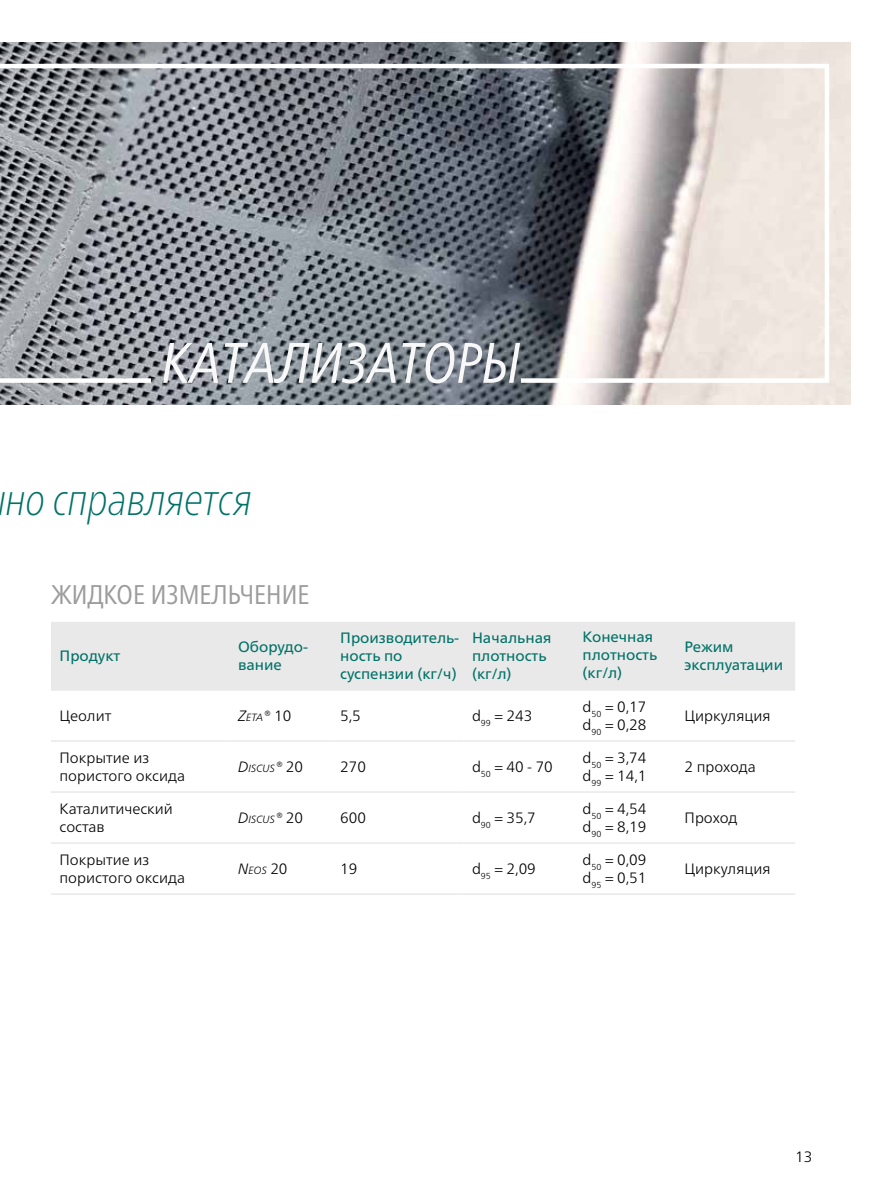
<style>
.page{position:relative;width:893px;height:1191px;background:#fff}
.page>*{position:absolute;margin:0;border:0;box-sizing:border-box;transform-origin:0 0}
.t1{font:italic condensed 57px "Frutiger Neue LTW1 G";color:#f8f8f8}
.t2{font:italic 100 condensed 45px "Frutiger Neue LTW1 G";color:#007268}
.t3{font:condensed 27px "Frutiger Neue LTW1 G";color:#9c9c9d}
.t4{font:300 15px/18px "Frutiger Neue LTW1 G";color:#000}
.t5{font:15px/18px "Frutiger Neue LTW1 G";color:#007268}
.t6{font:italic 300 10.5px "Frutiger Neue LTW1 G";color:#000}
.s1{font-size:15px}
.s2{font-style:normal;font-size:15px}
</style>
<div class="page">
<img style="left:0;top:43px;width:850px;height:361px">
<svg style="left:0;top:62px;width:831px;height:323px;background:#939599"></svg>
<div style="left:51px;top:622px;width:744px;height:67px;background:#e9e9e9"></div>
<hr style="left:51px;top:689px;width:179px;height:1px;background:#e9e9e9">
<hr style="left:230px;top:689px;width:102px;height:1px;background:#e9e9e9">
<hr style="left:332px;top:689px;width:131px;height:1px;background:#e9e9e9">
<hr style="left:463px;top:689px;width:111px;height:1px;background:#e9e9e9">
<hr style="left:574px;top:689px;width:102px;height:1px;background:#e9e9e9">
<hr style="left:676px;top:689px;width:119px;height:1px;background:#e9e9e9">
<hr style="left:51px;top:740px;width:179px;height:1px;background:#e9e9e9">
<hr style="left:51px;top:791px;width:179px;height:1px;background:#e9e9e9">
<hr style="left:51px;top:842px;width:179px;height:2px;background:#e9e9e9">
<hr style="left:51px;top:893px;width:179px;height:2px;background:#e9e9e9">
<hr style="left:230px;top:740px;width:102px;height:1px;background:#e9e9e9">
<hr style="left:230px;top:791px;width:102px;height:1px;background:#e9e9e9">
<hr style="left:230px;top:842px;width:102px;height:2px;background:#e9e9e9">
<hr style="left:230px;top:893px;width:102px;height:2px;background:#e9e9e9">
<hr style="left:332px;top:740px;width:131px;height:1px;background:#e9e9e9">
<hr style="left:332px;top:791px;width:131px;height:1px;background:#e9e9e9">
<hr style="left:332px;top:842px;width:131px;height:2px;background:#e9e9e9">
<hr style="left:332px;top:893px;width:131px;height:2px;background:#e9e9e9">
<hr style="left:463px;top:740px;width:111px;height:1px;background:#e9e9e9">
<hr style="left:463px;top:791px;width:111px;height:1px;background:#e9e9e9">
<hr style="left:463px;top:842px;width:111px;height:2px;background:#e9e9e9">
<hr style="left:463px;top:893px;width:111px;height:2px;background:#e9e9e9">
<hr style="left:574px;top:740px;width:102px;height:1px;background:#e9e9e9">
<hr style="left:676px;top:740px;width:119px;height:1px;background:#e9e9e9">
<hr style="left:574px;top:791px;width:102px;height:1px;background:#e9e9e9">
<hr style="left:676px;top:791px;width:119px;height:1px;background:#e9e9e9">
<hr style="left:574px;top:842px;width:102px;height:2px;background:#e9e9e9">
<hr style="left:676px;top:842px;width:119px;height:2px;background:#e9e9e9">
<hr style="left:574px;top:893px;width:102px;height:2px;background:#e9e9e9">
<hr style="left:676px;top:893px;width:119px;height:2px;background:#e9e9e9">
<h1 class="t1" style="left:162px;top:322px;width:360px">КАТАЛИЗАТОРЫ</h1>
<h2 class="t2" style="left:6px;top:467px;width:248px">но справляется</h2>
<h3 class="t3" style="left:51px;top:574px;width:260px">ЖИДКОЕ ИЗМЕЛЬЧЕНИЕ</h3>
<p class="t5" style="left:60px;top:647px;width:62px">Продукт</p>
<p class="t5" style="left:238px;top:638px;width:71px">Оборудо&shy;вание</p>
<p class="t5" style="left:340px;top:629px;width:121px">Производитель&shy;ность по суспензии (кг/ч)</p>
<p class="t5" style="left:472px;top:629px;width:81px">Начальная плотность (кг/л)</p>
<p class="t5" style="left:583px;top:627px;width:76px">Конечная плотность (кг/л)</p>
<p class="t5" style="left:685px;top:638px;width:100px">Режим эксплуатации</p>
<p class="t4" style="left:60px;top:707px;width:53px">Цеолит</p>
<p class="t6" style="left:238px;top:711px;width:55px"><span class="s1">Z</span>ETA<span class="s1">®</span> <span class="s2">10</span></p>
<p class="t4" style="left:340px;top:707px;width:22px">5,5</p>
<p class="t4" style="left:472px;top:707px;width:62px">d<sub>99</sub> = 243</p>
<p class="t4" style="left:583px;top:698px;width:65px">d<sub>50</sub> = 0,17 d<sub>90</sub> = 0,28</p>
<p class="t4" style="left:685px;top:707px;width:87px">Циркуляция</p>
<p class="t4" style="left:60px;top:749px;width:127px">Покрытие из пористого оксида</p>
<p class="t6" style="left:238px;top:762px;width:67px"><span class="s1">D</span>ISCUS<span class="s1">®</span> <span class="s2">20</span></p>
<p class="t4" style="left:340px;top:758px;width:27px">270</p>
<p class="t4" style="left:472px;top:758px;width:82px">d<sub>50</sub> = 40 - 70</p>
<p class="t4" style="left:583px;top:749px;width:65px">d<sub>50</sub> = 3,74 d<sub>99</sub> = 14,1</p>
<p class="t4" style="left:685px;top:758px;width:73px">2 прохода</p>
<p class="t4" style="left:60px;top:800px;width:115px">Каталитический состав</p>
<p class="t6" style="left:238px;top:813px;width:67px"><span class="s1">D</span>ISCUS<span class="s1">®</span> <span class="s2">20</span></p>
<p class="t4" style="left:340px;top:809px;width:27px">600</p>
<p class="t4" style="left:472px;top:809px;width:65px">d<sub>90</sub> = 35,7</p>
<p class="t4" style="left:583px;top:800px;width:65px">d<sub>50</sub> = 4,54 d<sub>90</sub> = 8,19</p>
<p class="t4" style="left:685px;top:809px;width:54px">Проход</p>
<p class="t4" style="left:60px;top:851px;width:127px">Покрытие из пористого оксида</p>
<p class="t6" style="left:238px;top:864px;width:51px"><span class="s1">N</span>EOS <span class="s2">20</span></p>
<p class="t4" style="left:340px;top:860px;width:19px">19</p>
<p class="t4" style="left:472px;top:860px;width:65px">d<sub>95</sub> = 2,09</p>
<p class="t4" style="left:583px;top:851px;width:65px">d<sub>50</sub> = 0,09 d<sub>95</sub> = 0,51</p>
<p class="t4" style="left:685px;top:860px;width:87px">Циркуляция</p>
<p class="t4" style="left:795px;top:1147px;width:19px">13</p>
</div>
